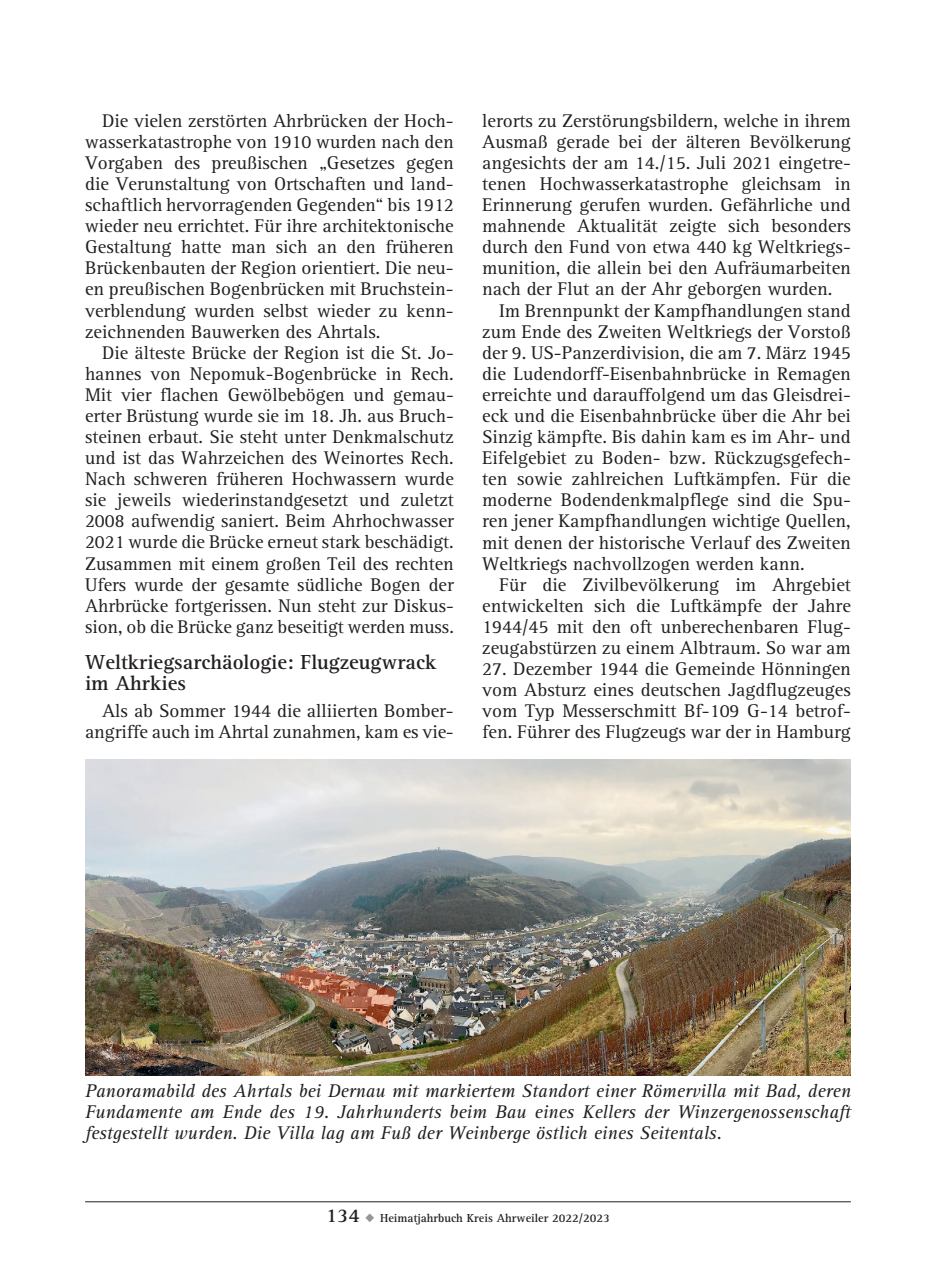
<style>
.page{position:relative;width:936px;height:1276px;background:#fff}
.page>*{position:absolute;margin:0;border:0;box-sizing:border-box;transform-origin:0 0}
.t1{font:700 21px/21px "AT Rotis Serif";color:#231f20}
.t2{font:19px/21px "AT Rotis Serif";color:#231f20;text-align:justify}
.t3{font:italic 19px/21px "AT Rotis Serif";color:#231f20;text-align:justify}
.t4{font:700 12px "AT Rotis Serif";color:#231f20}
.s1{font-size:20px}
.s2{color:#939598}
</style>
<div class="page">
<hr style="left:85px;top:1201px;width:765px;height:1px;background:#231f20">
<img style="left:85px;top:759px;width:765px;height:317px">
<p class="t2" style="left:85px;top:111px;width:370px;text-indent:17px">Die vielen zerstörten Ahrbrücken der Hoch&shy;wasserkatastrophe von 1910 wurden nach den Vorgaben des preußischen „Gesetzes gegen die Verunstaltung von Ortschaften und land&shy;schaftlich hervorragenden Gegenden“ bis 1912 wieder neu errichtet. Für ihre architektonische Gestaltung hatte man sich an den früheren Brückenbauten der Region orientiert. Die neu&shy;en preußischen Bogenbrücken mit Bruchstein&shy;verblendung wurden selbst wieder zu kenn&shy;zeichnenden Bauwerken des Ahrtals.</p>
<p class="t2" style="left:85px;top:342px;width:370px;text-indent:17px">Die älteste Brücke der Region ist die St. Jo&shy;hannes von Nepomuk-Bogenbrücke in Rech.<br>Mit vier flachen Gewölbebögen und gemau&shy;erter Brüstung wurde sie im 18. Jh. aus Bruch&shy;steinen erbaut. Sie steht unter Denkmalschutz und ist das Wahrzeichen des Weinortes Rech.<br>Nach schweren früheren Hochwassern wurde sie jeweils wiederinstandgesetzt und zuletzt 2008 aufwendig saniert. Beim Ahrhochwasser 2021 wurde die Brücke erneut stark beschädigt.<br>Zusammen mit einem großen Teil des rechten Ufers wurde der gesamte südliche Bogen der Ahrbrücke fortgerissen. Nun steht zur Diskus&shy;sion, ob die Brücke ganz beseitigt werden muss.</p>
<p class="t1" style="left:85px;top:652px;width:353px">Weltkriegsarchäologie: Flugzeugwrack im Ahrkies</p>
<p class="t2" style="left:85px;top:701px;width:370px;text-align:right">Als ab Sommer 1944 die alliierten Bomber&shy;angriffe auch im Ahrtal zunahmen, kam es vie-</p>
<p class="t2" style="left:482px;top:111px;width:370px">lerorts zu Zerstörungsbildern, welche in ihrem</p>
<p class="t2" style="left:482px;top:132px;width:370px">Ausmaß gerade bei der älteren Bevölkerung</p>
<p class="t2" style="left:482px;top:153px;width:370px">angesichts der am 14./15. Juli 2021 eingetre-</p>
<p class="t2" style="left:482px;top:174px;width:370px">tenen Hochwasserkatastrophe gleichsam in</p>
<p class="t2" style="left:482px;top:195px;width:370px">Erinnerung gerufen wurden. Gefährliche und</p>
<p class="t2" style="left:482px;top:216px;width:370px">mahnende Aktualität zeigte sich besonders</p>
<p class="t2" style="left:482px;top:237px;width:370px">durch den Fund von etwa 440 kg Weltkriegs-</p>
<p class="t2" style="left:482px;top:258px;width:370px">munition, die allein bei den Aufräumarbeiten</p>
<p class="t2" style="left:482px;top:279px;width:352px">nach der Flut an der Ahr geborgen wurden.</p>
<p class="t2" style="left:499px;top:300px;width:353px">Im Brennpunkt der Kampfhandlungen stand</p>
<p class="t2" style="left:482px;top:321px;width:370px">zum Ende des Zweiten Weltkriegs der Vorstoß</p>
<p class="t2" style="left:482px;top:342px;width:370px">der 9. US-Panzerdivision, die am 7. März 1945</p>
<p class="t2" style="left:482px;top:363px;width:370px">die Ludendorff-Eisenbahnbrücke in Remagen</p>
<p class="t2" style="left:482px;top:384px;width:370px">erreichte und darauffolgend um das Gleisdrei-</p>
<p class="t2" style="left:482px;top:406px;width:370px">eck und die Eisenbahnbrücke über die Ahr bei</p>
<p class="t2" style="left:482px;top:427px;width:370px">Sinzig kämpfte. Bis dahin kam es im Ahr- und</p>
<p class="t2" style="left:482px;top:448px;width:370px">Eifelgebiet zu Boden- bzw. Rückzugsgefech-</p>
<p class="t2" style="left:482px;top:469px;width:370px">ten sowie zahlreichen Luftkämpfen. Für die</p>
<p class="t2" style="left:482px;top:490px;width:370px">moderne Bodendenkmalpflege sind die Spu-</p>
<p class="t2" style="left:482px;top:511px;width:370px">ren jener Kampfhandlungen wichtige Quellen,</p>
<p class="t2" style="left:482px;top:532px;width:370px">mit denen der historische Verlauf des Zweiten</p>
<p class="t2" style="left:482px;top:553px;width:324px">Weltkriegs nachvollzogen werden kann.</p>
<p class="t2" style="left:499px;top:574px;width:353px">Für die Zivilbevölkerung im Ahrgebiet</p>
<p class="t2" style="left:482px;top:595px;width:370px">entwickelten sich die Luftkämpfe der Jahre</p>
<p class="t2" style="left:482px;top:616px;width:370px">1944/45 mit den oft unberechenbaren Flug-</p>
<p class="t2" style="left:482px;top:638px;width:370px">zeugabstürzen zu einem Albtraum. So war am</p>
<p class="t2" style="left:482px;top:659px;width:370px">27. Dezember 1944 die Gemeinde Hönningen vom Absturz eines deutschen Jagdflugzeuges vom Typ Messerschmitt Bf-109 G-14 betrof&shy;fen. Führer des Flugzeugs war der in Hamburg</p>
<p class="t3" style="left:85px;top:1081px;width:767px">Panoramabild des Ahrtals bei Dernau mit markiertem Standort einer Römervilla mit Bad, deren Fundamente am Ende des 19. Jahrhunderts beim Bau eines Kellers der Winzergenossenschaft festgestellt wurden. Die Villa lag am Fuß der Weinberge östlich eines Seitentals.</p>
<p class="t4" style="left:326px;top:1210px;width:285px"><span class="s1">134</span> <span class="s2">◆</span> Heimatjahrbuch Kreis Ahrweiler 2022/2023</p>
</div>
